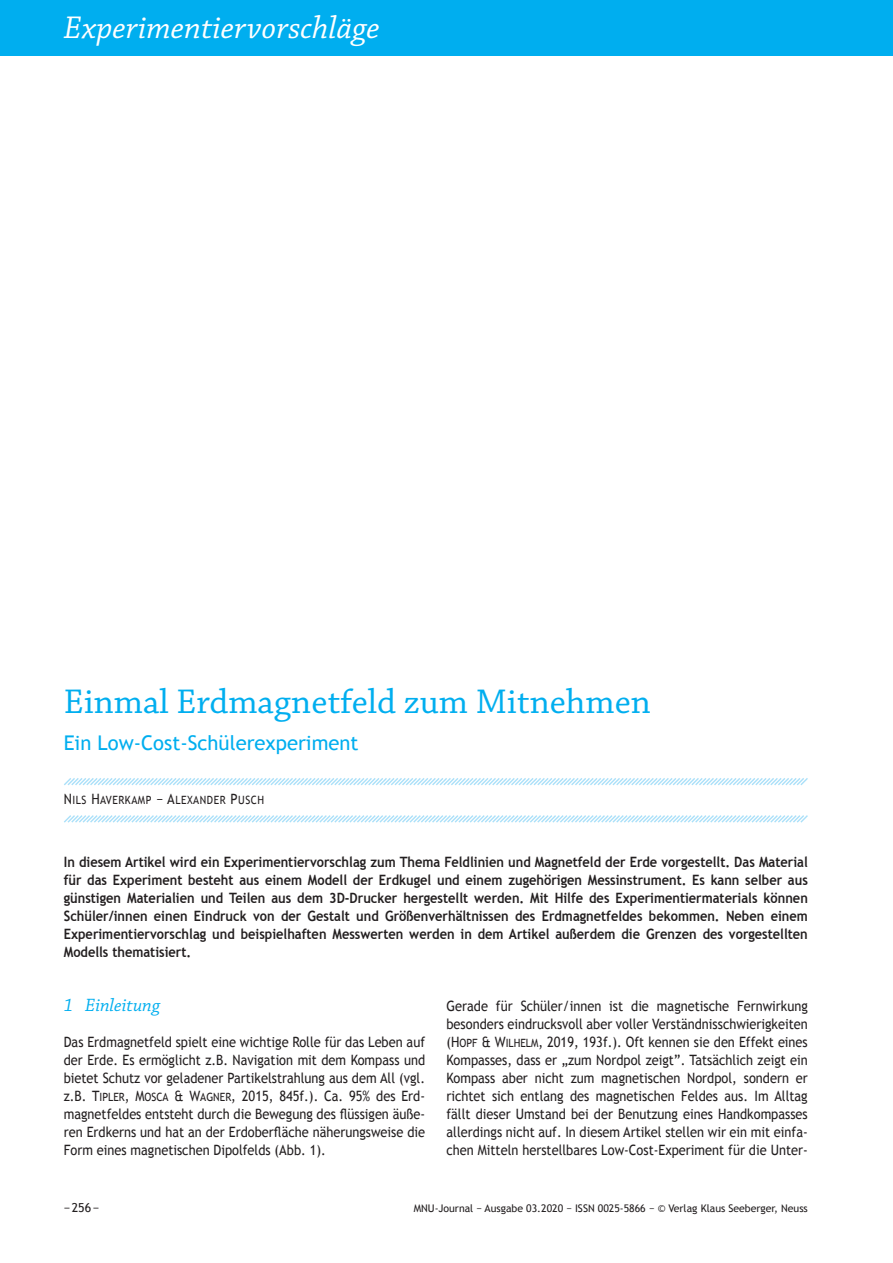
<style>
.page{position:relative;width:893px;height:1263px;background:#fff}
.page>*{position:absolute;margin:0;border:0;box-sizing:border-box;transform-origin:0 0}
.t1{font:36px "Chaparral Pro";color:#00aeef}
.t2{font:italic 33px "Chaparral Pro";color:#fff}
.t3{font:20.25px "Trebuchet MS";color:#00aeef}
.t4{font:italic 18.75px "Chaparral Pro";color:#00aeef}
.t5{font:14.25px/18px "Trebuchet MS";color:#231f20;text-align:justify;scale:.9 1}
.t6{font:700 14.25px/18px "Trebuchet MS";color:#231f20;text-align:justify;scale:.9 1}
.t7{font:12.3px "Trebuchet MS";color:#231f20}
.t8{font:11.4px "Trebuchet MS";letter-spacing:.05em;color:#231f20;scale:.9 1}
.t9{font:10.5px "Trebuchet MS";color:#231f20}
.s1{font-size:14.25px}
.s2{font-size:11.4px}
</style>
<div class="page">
<div style="left:0;top:0;width:893px;height:55px;background:#00aeef"></div>
<svg style="left:64px;top:778px;width:744px;height:8px"></svg>
<svg style="left:64px;top:815px;width:744px;height:8px"></svg>
<h2 class="t2" style="left:64px;top:15px;width:318px">Experimentiervorschläge</h2>
<h2 class="t2" style="left:64px;top:15px;width:45px">x x</h2>
<h1 class="t1" style="left:64px;top:688px;width:589px">Einmal Erdmagnetfeld zum Mitnehmen</h1>
<h3 class="t3" style="left:64px;top:731px;width:296px">Ein Low-Cost-Schülerexperiment</h3>
<p class="t8" style="left:64px;top:794px;width:224px"><span class="s1">N</span>ILS <span class="s1">H</span>AVERKAMP <span class="s1">− A</span>LEXANDER <span class="s1">P</span>USCH</p>
<p class="t6" style="left:64px;top:852px;width:828px">In diesem Artikel wird ein Experimentiervorschlag zum Thema Feldlinien und Magnetfeld der Erde vorgestellt. Das Material für das Experiment besteht aus einem Modell der Erdkugel und einem zugehörigen Messinstrument. Es kann selber aus günstigen Materialien und Teilen aus dem 3D-Drucker hergestellt werden. Mit Hilfe des Experimentiermaterials können Schüler/innen einen Eindruck von der Gestalt und Größenverhältnissen des Erdmagnetfeldes bekommen. Neben einem Experimentiervorschlag und beispielhaften Messwerten werden in dem Artikel außerdem die Grenzen des vorgestellten Modells thematisiert.</p>
<h3 class="t4" style="left:64px;top:997px;width:98px">1 Einleitung</h3>
<p class="t5" style="left:64px;top:1033px;width:403px">Das Erdmagnetfeld spielt eine wichtige Rolle für das Leben auf der Erde. Es ermöglicht z.B. Navigation mit dem Kompass und bietet Schutz vor geladener Partikelstrahlung aus dem All (vgl. z.B. T<span class="s2">IPLER</span>, M<span class="s2">OSCA</span> &amp; W<span class="s2">AGNER</span>, 2015, 845f.). Ca. 95% des Erd&shy;magnetfeldes entsteht durch die Bewegung des flüssigen äuße&shy;ren Erdkerns und hat an der Erdoberfläche näherungsweise die Form eines magnetischen Dipolfelds (Abb. 1).</p>
<p class="t5" style="left:446px;top:997px;width:403px">Gerade für Schüler/innen ist die magnetische Fernwirkung besonders eindrucksvoll aber voller Verständnisschwierigkeiten (H<span class="s2">OPF</span> &amp; W<span class="s2">ILHELM</span>, 2019, 193f.). Oft kennen sie den Effekt eines Kompasses, dass er „zum Nordpol zeigt”. Tatsächlich zeigt ein Kompass aber nicht zum magnetischen Nordpol, sondern er richtet sich entlang des magnetischen Feldes aus. Im Alltag fällt dieser Umstand bei der Benutzung eines Handkompasses allerdings nicht auf. In diesem Artikel stellen wir ein mit einfa&shy;chen Mitteln herstellbares Low-Cost-Experiment für die Unter-</p>
<p class="t7" style="left:64px;top:1200px;width:37px">− 256 −</p>
<p class="t9" style="left:414px;top:1202px;width:396px">MNU-Journal − Ausgabe 03.2020 − ISSN 0025-5866 − © Verlag Klaus Seeberger, Neuss</p>
</div>
